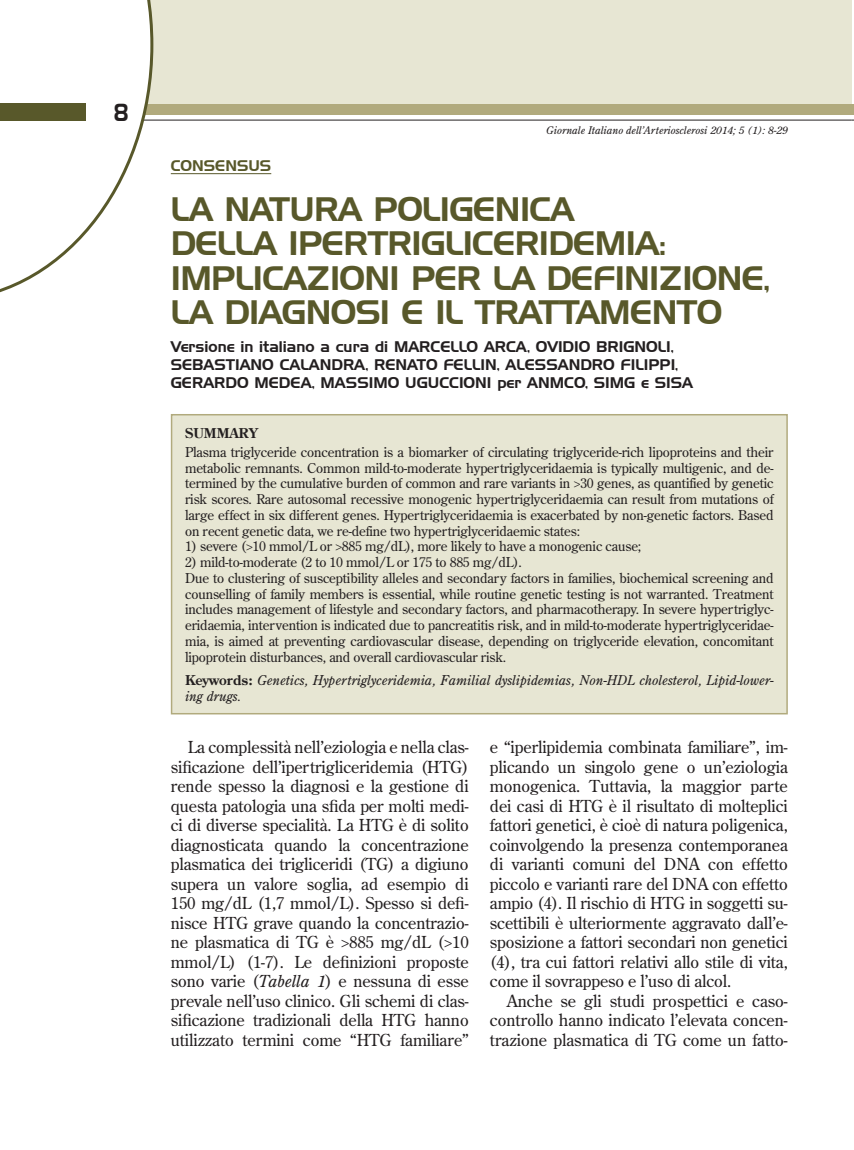
<style>
.page{position:relative;width:854px;height:1150px;background:#fff}
.page>*{position:absolute;margin:0;border:0;box-sizing:border-box;transform-origin:0 0}
.t1{font:33px/34.5px "Handel Gothic BT";letter-spacing:-.02em;color:#58582a}
.t2{font:24px "Handel Gothic BT";color:#231f20;scale:.8 1}
.t3{font:16.5px/19.5px "Century Old Style Std";letter-spacing:-.005em;color:#231f20;text-align:justify}
.t4{font:15px "Handel Gothic BT";color:#231f20}
.t5{font:15px "Handel Gothic BT";color:#58582a}
.t6{font:13.5px/15.8px "Century Old Style Std";letter-spacing:-.01em;color:#231f20}
.t7{font:italic 13.5px/15.8px "Century Old Style Std";color:#231f20}
.t8{font:italic 10.5px "Century Old Style Std";color:#231f20}
.s1{font-weight:700}
.s2{font-weight:700;font-style:normal}
.s3{font-style:italic}
</style>
<div class="page">
<div style="left:0;top:0;width:851px;height:104px;background:#e7e6d3"></div>
<hr style="left:0;top:120px;width:851px;height:1px;background:#231f20">
<div style="left:0;top:104px;width:851px;height:11px;background:#b1aa7d"></div>
<svg style="left:0;top:0;width:153px;height:293px"></svg>
<div style="left:0;top:104px;width:86px;height:17px;background:#58582a"></div>
<svg style="left:851px;top:104px;width:2px;height:17px"></svg>
<hr style="left:171px;top:173px;width:100px;height:1px;background:#58582a">
<div style="left:171px;top:414px;width:615px;height:299px;background:#e7e6d3"></div>
<div style="left:171px;top:414px;width:616px;height:300px;border:2px solid #b1aa7d"></div>
<p class="t2" style="left:114px;top:97px;width:19px">8</p>
<p class="t8" style="left:546px;top:124px;width:243px">Giornale Italiano dell’Arteriosclerosi 2014; 5 (1): 8-29</p>
<p class="t5" style="left:171px;top:157px;width:102px">CONSENSUS</p>
<p class="t1" style="left:171px;top:191px;width:545px">LA NATU RA POLIGEN ICA<br>DELLA IPERTRIGLICE RIDEMIA:<br>IMPLICAZION I PER LA DEFIN IZIONE</p>
<p class="t1" style="left:763px;top:260px;width:8px">,</p>
<p class="t1" style="left:171px;top:295px;width:160px">LA DIAGNOS</p>
<p class="t1" style="left:380px;top:295px;width:338px">I E IL TRATTAMEN TO</p>
<p class="t4" style="left:171px;top:337px;width:270px">VERSIONE IN ITALIANO A CURA DI MARCELLO</p>
<p class="t4" style="left:484px;top:337px;width:162px">ARCA, OVIDIO BRIGNOL</p>
<p class="t4" style="left:666px;top:337px;width:9px">I,</p>
<p class="t4" style="left:171px;top:355px;width:215px">SEBASTIANO CALAN DRA, REN</p>
<p class="t4" style="left:407px;top:355px;width:47px">ATO FELL</p>
<p class="t4" style="left:480px;top:355px;width:37px">IN, ALESS</p>
<p class="t4" style="left:557px;top:355px;width:122px">AN DRO FILIPPI,</p>
<p class="t4" style="left:171px;top:373px;width:268px">GE RARDO ME DEA, MASSIMO UGUCC</p>
<p class="t4" style="left:459px;top:373px;width:157px">ION I PER ANMCO, SIMG</p>
<p class="t4" style="left:641px;top:373px;width:53px">E SISA</p>
<p class="t6" style="left:185px;top:423px;width:590px;line-height:18.8px"><span class="s1">SUMMARY<br></span>Plasma triglyceride concentration is a biomarker of circulating triglyceride-rich lipoproteins and their</p>
<p class="t6" style="left:185px;top:459px;width:590px;text-align:justify">metabolic remnants. Common mild-to-moderate hypertriglyceridaemia is typically multigenic, and de&shy;termined by the cumulative burden of common and rare variants in &gt;30 genes, as quantified by genetic risk scores. Rare autosomal recessive monogenic hypertriglyceridaemia can result from mutations of large effect in six different genes. Hypertriglyceridaemia is exacerbated by non-genetic factors. Based on recent genetic data, we re-define two hypertriglyceridaemic states:</p>
<p class="t6" style="left:185px;top:538px;width:457px">1) severe (&gt;10 mmol/L or &gt;885 mg/dL), more likely to have a monogenic cause;</p>
<p class="t6" style="left:185px;top:554px;width:590px">2) mild-to-moderate (2 to 10 mmol/L or 175 to 885 mg/dL).<br>Due to clustering of susceptibility alleles and secondary factors in families, biochemical screening and counselling of family members is essential, while routine genetic testing is not warranted. Treatment includes management of lifestyle and secondary factors, and pharmacotherapy. In severe hypertriglyc&shy;eridaemia, intervention is indicated due to pancreatitis risk, and in mild-to-moderate hypertriglyceridae&shy;mia, is aimed at preventing cardiovascular disease, depending on triglyceride elevation, concomitant lipoprotein disturbances, and overall cardiovascular risk.</p>
<p class="t7" style="left:185px;top:672px;width:590px"><span class="s2">Keywords:</span> Genetics, Hypertriglyceridemia, Familial dyslipidemias, Non-HDL cholesterol, Lipid-lower&shy;ing drugs.</p>
<p class="t3" style="left:490px;top:737px;width:299px">e “iperlipidemia combinata familiare”, im-</p>
<p class="t3" style="left:490px;top:756px;width:299px">plicando un singolo gene o un’eziologia</p>
<p class="t3" style="left:490px;top:776px;width:299px">monogenica. Tuttavia, la maggior parte</p>
<p class="t3" style="left:490px;top:795px;width:299px">dei casi di HTG è il risultato di molteplici</p>
<p class="t3" style="left:490px;top:815px;width:299px">fattori genetici, è cioè di natura poligenica,</p>
<p class="t3" style="left:490px;top:834px;width:299px">coinvolgendo la presenza contemporanea</p>
<p class="t3" style="left:490px;top:854px;width:299px">di varianti comuni del DNA con effetto</p>
<p class="t3" style="left:490px;top:873px;width:299px">piccolo e varianti rare del DNA con effetto</p>
<p class="t3" style="left:490px;top:893px;width:299px">ampio (4). Il rischio di HTG in soggetti su-</p>
<p class="t3" style="left:490px;top:912px;width:299px">scettibili è ulteriormente aggravato dall’e-</p>
<p class="t3" style="left:490px;top:932px;width:299px">sposizione a fattori secondari non genetici</p>
<p class="t3" style="left:490px;top:951px;width:299px">(4), tra cui fattori relativi allo stile di vita,</p>
<p class="t3" style="left:490px;top:971px;width:243px">come il sovrappeso e l’uso di alcol.</p>
<p class="t3" style="left:507px;top:990px;width:282px">Anche se gli studi prospettici e caso-</p>
<p class="t3" style="left:490px;top:1010px;width:299px">controllo hanno indicato l’elevata concen-</p>
<p class="t3" style="left:490px;top:1029px;width:299px">trazione plasmatica di TG come un fatto-</p>
<p class="t3" style="left:171px;top:737px;width:299px;text-indent:17px">La complessità nell’eziologia e nella clas&shy;sificazione dell’ipertrigliceridemia (HTG) rende spesso la diagnosi e la gestione di questa patologia una sfida per molti medi&shy;ci di diverse specialità. La HTG è di solito diagnosticata quando la concentrazione plasmatica dei trigliceridi (TG) a digiuno supera un valore soglia, ad esempio di 150 mg/dL (1,7 mmol/L). Spesso si defi&shy;nisce HTG grave quando la concentrazio&shy;ne plasmatica di TG è &gt;885 mg/dL (&gt;10 mmol/L) (1-7). Le definizioni proposte sono varie (<span class="s3">Tabella 1</span>) e nessuna di esse prevale nell’uso clinico. Gli schemi di clas&shy;sificazione tradizionali della HTG hanno utilizzato termini come “HTG familiare”</p>
</div>
